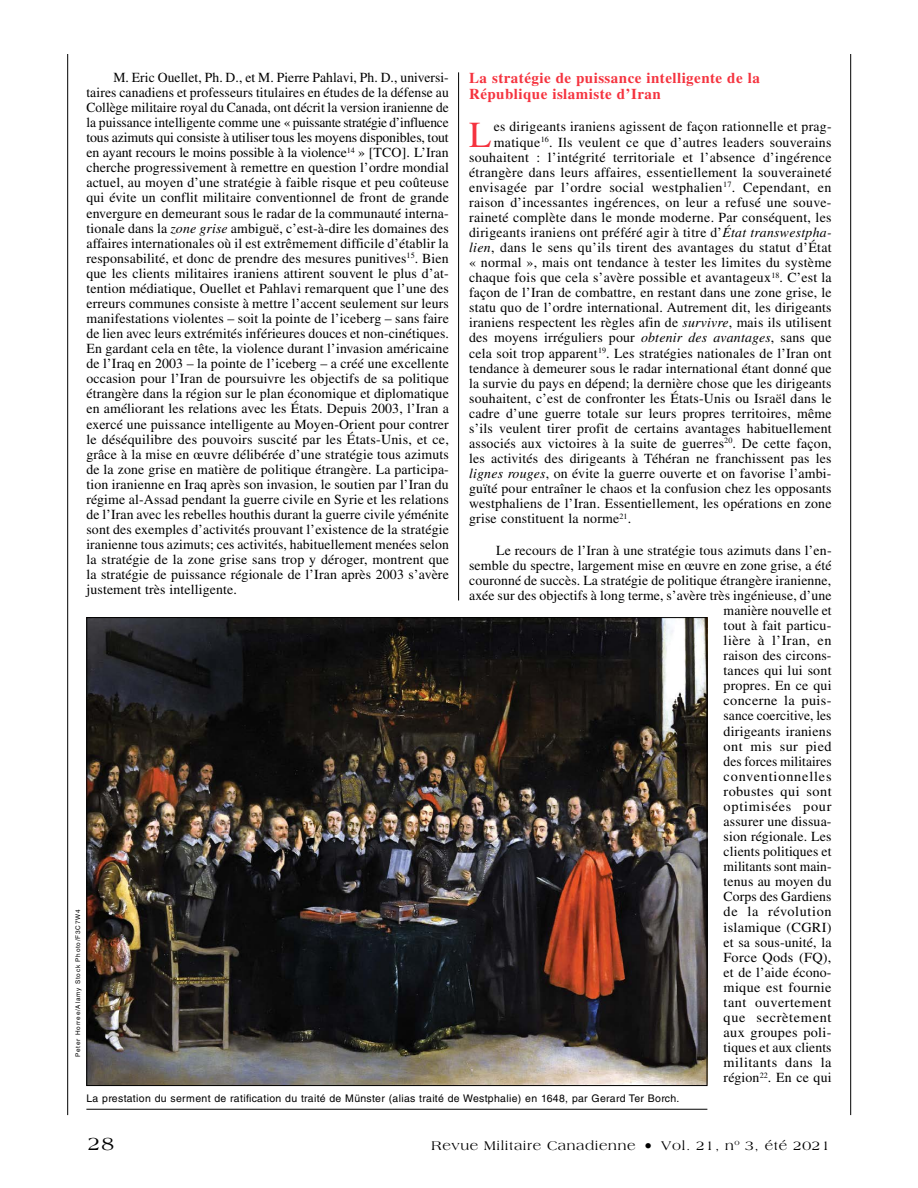
<style>
.page{position:relative;width:918px;height:1188px;background:#fff}
.page>*{position:absolute;margin:0;border:0;box-sizing:border-box;transform-origin:0 0}
.t1{font:36.6px "Times LT Std";color:#f5333f}
.t2{font:19.5px "Americana Std";color:#000}
.t3{font:700 15px/16.8px "Times LT Std";letter-spacing:.03em;color:#f5333f}
.t4{font:13.8px/15.1px "Times LT Std";letter-spacing:.015em;color:#000;text-align:justify}
.t5{font:13.5px "Americana Std";letter-spacing:.05em;color:#000}
.t6{font:10.5px "Helvetica LT Std";letter-spacing:.03em;color:#000}
.t7{font:6.3px "Helvetica LT Std";letter-spacing:.125em;color:#000}
.s1{font-style:italic}
.s2{font-size:16.5px}
</style>
<div class="page">
<hr style="left:850px;top:54px;width:1px;height:1061px;background:#000">
<hr style="left:67px;top:54px;width:1px;height:1061px;background:#000">
<hr style="left:458px;top:72px;width:1px;height:528px;background:#000">
<img style="left:88px;top:619px;width:617px;height:465px">
<hr style="left:86px;top:1109px;width:621px;height:1px;background:#000">
<p class="t4" style="left:86px;top:70px;width:364px;text-indent:27px">M. Eric Ouellet, Ph. D., et M. Pierre Pahlavi, Ph. D., universi&shy;taires canadiens et professeurs titulaires en études de la défense au Collège militaire royal du Canada, ont décrit la version iranienne de la puissance intelligente comme une « puissante stratégie d’influence tous azimuts qui consiste à utiliser tous les moyens disponibles, tout en ayant recours le moins possible à la violence<sup>14</sup> » [TCO]. L’Iran cherche progressivement à remettre en question l’ordre mondial actuel, au moyen d’une stratégie à faible risque et peu coûteuse qui évite un conflit militaire conventionnel de front de grande envergure en demeurant sous le radar de la communauté interna&shy;tionale dans la <span class="s1">zone grise</span> ambiguë, c’est-à-dire les domaines des affaires internationales où il est extrêmement difficile d’établir la responsabilité, et donc de prendre des mesures punitives<sup>15</sup>. Bien que les clients militaires iraniens attirent souvent le plus d’at&shy;tention médiatique, Ouellet et Pahlavi remarquent que l’une des erreurs communes consiste à mettre l’accent seulement sur leurs manifestations violentes – soit la pointe de l’iceberg – sans faire de lien avec leurs extrémités inférieures douces et non-cinétiques.<br>En gardant cela en tête, la violence durant l’invasion américaine de l’Iraq en 2003 – la pointe de l’iceberg – a créé une excellente occasion pour l’Iran de poursuivre les objectifs de sa politique étrangère dans la région sur le plan économique et diplomatique en améliorant les relations avec les États. Depuis 2003, l’Iran a exercé une puissance intelligente au Moyen-Orient pour contrer le déséquilibre des pouvoirs suscité par les États-Unis, et ce, grâce à la mise en œuvre délibérée d’une stratégie tous azimuts de la zone grise en matière de politique étrangère. La participa&shy;tion iranienne en Iraq après son invasion, le soutien par l’Iran du régime al-Assad pendant la guerre civile en Syrie et les relations de l’Iran avec les rebelles houthis durant la guerre civile yéménite sont des exemples d’activités prouvant l’existence de la stratégie iranienne tous azimuts; ces activités, habituellement menées selon la stratégie de la zone grise sans trop y déroger, montrent que la stratégie de puissance régionale de l’Iran après 2003 s’avère justement très intelligente.</p>
<p class="t3" style="left:469px;top:69px;width:292px">La stratégie de puissance intelligente de la<br>République islamiste d’Iran</p>
<h1 class="t1" style="left:469px;top:114px;width:24px">L</h1>
<p class="t4" style="left:494px;top:119px;width:339px">es dirigeants iraniens agissent de façon rationnelle et prag-</p>
<p class="t4" style="left:494px;top:134px;width:339px">matique<sup>16</sup>. Ils veulent ce que d’autres leaders souverains</p>
<p class="t4" style="left:469px;top:149px;width:364px">souhaitent : l’intégrité territoriale et l’absence d’ingérence</p>
<p class="t4" style="left:469px;top:164px;width:364px">étrangère dans leurs affaires, essentiellement la souveraineté</p>
<p class="t4" style="left:469px;top:179px;width:364px">envisagée par l’ordre social westphalien<sup>17</sup>. Cependant, en</p>
<p class="t4" style="left:469px;top:195px;width:364px">raison d’incessantes ingérences, on leur a refusé une souve-</p>
<p class="t4" style="left:469px;top:210px;width:364px">raineté complète dans le monde moderne. Par conséquent, les</p>
<p class="t4" style="left:469px;top:225px;width:364px">dirigeants iraniens ont préféré agir à titre d’<span class="s1">État transwestpha-</span></p>
<p class="t4" style="left:469px;top:240px;width:364px"><span class="s1">lien</span>, dans le sens qu’ils tirent des avantages du statut d’État</p>
<p class="t4" style="left:469px;top:255px;width:364px">« normal », mais ont tendance à tester les limites du système</p>
<p class="t4" style="left:469px;top:270px;width:364px">chaque fois que cela s’avère possible et avantageux<sup>18</sup>. C’est la</p>
<p class="t4" style="left:469px;top:285px;width:364px">façon de l’Iran de combattre, en restant dans une zone grise, le</p>
<p class="t4" style="left:469px;top:300px;width:364px">statu quo de l’ordre international. Autrement dit, les dirigeants</p>
<p class="t4" style="left:469px;top:315px;width:364px">iraniens respectent les règles afin de <span class="s1">survivre</span>, mais ils utilisent</p>
<p class="t4" style="left:469px;top:330px;width:364px">des moyens irréguliers pour <span class="s1">obtenir des avantages</span>, sans que</p>
<p class="t4" style="left:469px;top:345px;width:364px">cela soit trop apparent<sup>19</sup>. Les stratégies nationales de l’Iran ont</p>
<p class="t4" style="left:469px;top:360px;width:364px">tendance à demeurer sous le radar international étant donné que</p>
<p class="t4" style="left:469px;top:375px;width:364px">la survie du pays en dépend; la dernière chose que les dirigeants</p>
<p class="t4" style="left:469px;top:391px;width:364px">souhaitent, c’est de confronter les États-Unis ou Israël dans le</p>
<p class="t4" style="left:469px;top:406px;width:364px">cadre d’une guerre totale sur leurs propres territoires, même</p>
<p class="t4" style="left:469px;top:421px;width:364px">s’ils veulent tirer profit de certains avantages habituellement</p>
<p class="t4" style="left:469px;top:436px;width:364px">associés aux victoires à la suite de guerres<sup>20</sup>. De cette façon,</p>
<p class="t4" style="left:469px;top:451px;width:364px">les activités des dirigeants à Téhéran ne franchissent pas les</p>
<p class="t4" style="left:469px;top:466px;width:364px"><span class="s1">lignes rouges</span>, on évite la guerre ouverte et on favorise l’ambi-</p>
<p class="t4" style="left:469px;top:481px;width:364px">guïté pour entraîner le chaos et la confusion chez les opposants</p>
<p class="t4" style="left:469px;top:496px;width:364px">westphaliens de l’Iran. Essentiellement, les opérations en zone</p>
<p class="t4" style="left:469px;top:511px;width:164px">grise constituent la norme<sup>21</sup>.</p>
<p class="t4" style="left:469px;top:542px;width:364px;text-align:right">Le recours de l’Iran à une stratégie tous azimuts dans l’en&shy;semble du spectre, largement mise en œuvre en zone grise, a été couronné de succès. La stratégie de politique étrangère iranienne, axée sur des objectifs à long terme, s’avère très ingénieuse, d’une manière nouvelle et<br>tout à fait particu-<br>lière à l’Iran, en<br>raison des circons-<br>tances qui lui sont<br>propres. En ce qui<br>concerne la puis-<br>sance coercitive, les<br>dirigeants iraniens<br>ont mis sur pied<br>des forces militaires<br>conventionnelles<br>robustes qui sont<br>optimisées pour<br>assurer une dissua-<br>sion régionale. Les<br>clients politiques et<br>militants sont main-<br>tenus au moyen du<br>Corps des Gardiens<br>de la révolution<br>islamique (CGRI)<br>et sa sous-unité, la<br>Force Qods (FQ),<br>et de l’aide écono-<br>mique est fournie<br>tant ouvertement<br>que secrètement<br>aux groupes poli-<br>tiques et aux clients<br>militants dans la<br>région<sup>22</sup>. En ce qui</p>
<p class="t7" style="left:74px;top:1057px;width:149px;rotate:-90deg">Peter Horree/Alamy Stock Photo/F3C7W4</p>
<p class="t6" style="left:86px;top:1092px;width:595px">La prestation du serment de ratification du traité de Münster (alias traité de Westphalie) en 1648, par Gerard Ter Borch.</p>
<h2 class="t2" style="left:88px;top:1132px;width:28px">28</h2>
<p class="t5" style="left:431px;top:1138px;width:400px">Revue Militaire Canadienne <span class="s2">•</span> Vol. 21, n<sup>o</sup> 3, été 2021</p>
</div>
